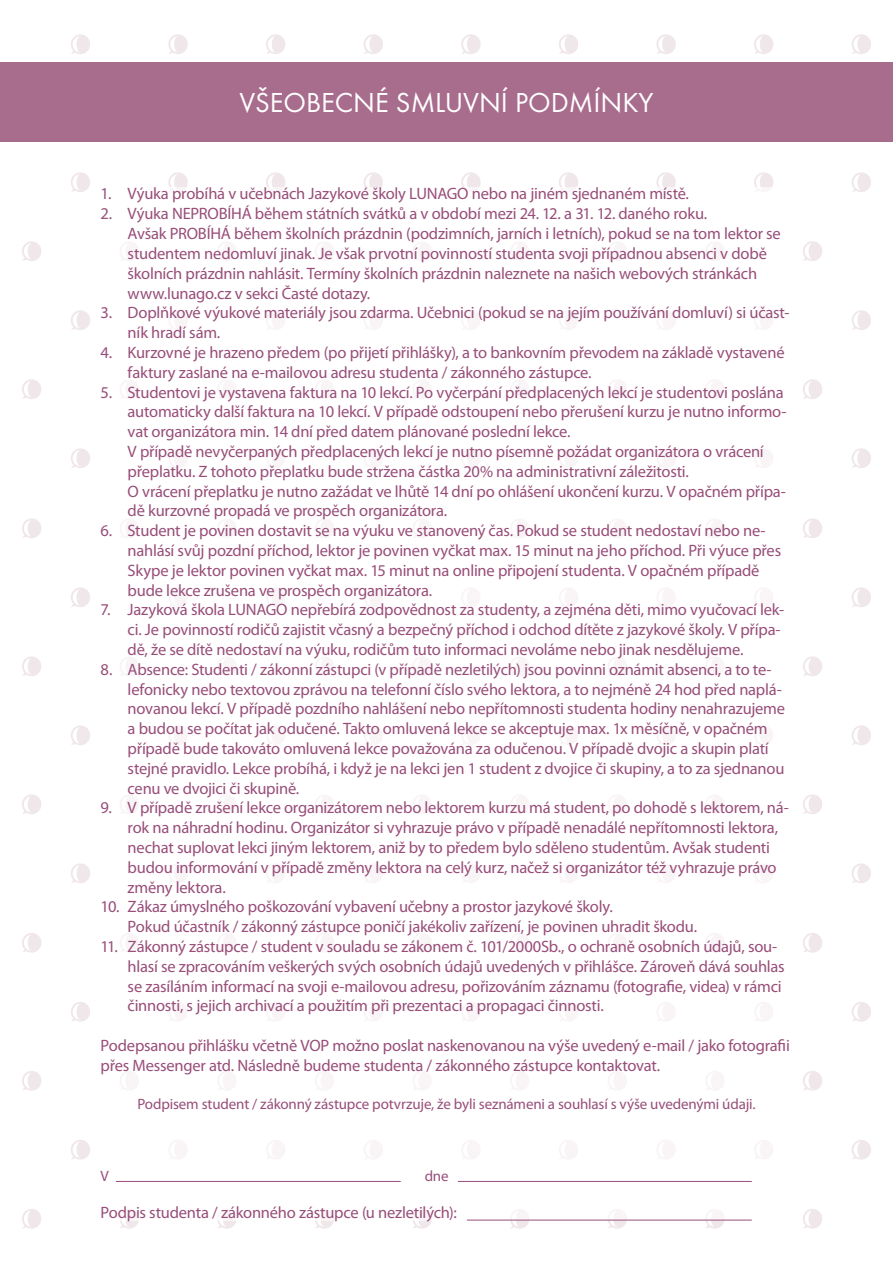
<style>
.page{position:relative;width:893px;height:1263px;background:#fff}
.page>*{position:absolute;margin:0;border:0;box-sizing:border-box;transform-origin:0 0}
.t1{font:28.5px "Futura TOT";color:#fff}
.t2{font:16.5px/19.8px "Myriad Pro";letter-spacing:-.015em;color:#984e79}
.t3{font:15px "Myriad Pro";letter-spacing:-.01em;color:#984e79}
</style>
<div class="page">
<svg style="left:71px;top:34px;width:19px;height:20px"></svg>
<svg style="left:168px;top:34px;width:20px;height:20px"></svg>
<svg style="left:266px;top:34px;width:19px;height:20px"></svg>
<svg style="left:364px;top:34px;width:19px;height:20px"></svg>
<svg style="left:461px;top:34px;width:20px;height:20px"></svg>
<svg style="left:559px;top:34px;width:19px;height:20px"></svg>
<svg style="left:656px;top:34px;width:20px;height:20px"></svg>
<svg style="left:754px;top:34px;width:19px;height:20px"></svg>
<svg style="left:852px;top:34px;width:19px;height:20px"></svg>
<svg style="left:71px;top:172px;width:19px;height:20px"></svg>
<svg style="left:168px;top:172px;width:20px;height:15px"></svg>
<svg style="left:266px;top:172px;width:19px;height:15px"></svg>
<svg style="left:364px;top:172px;width:19px;height:15px"></svg>
<svg style="left:461px;top:172px;width:20px;height:15px"></svg>
<svg style="left:559px;top:172px;width:19px;height:15px"></svg>
<svg style="left:656px;top:172px;width:20px;height:15px"></svg>
<svg style="left:754px;top:172px;width:19px;height:15px"></svg>
<svg style="left:852px;top:172px;width:19px;height:20px"></svg>
<svg style="left:803px;top:241px;width:19px;height:20px"></svg>
<svg style="left:22px;top:241px;width:19px;height:20px"></svg>
<svg style="left:71px;top:310px;width:19px;height:20px"></svg>
<svg style="left:852px;top:310px;width:19px;height:20px"></svg>
<svg style="left:803px;top:379px;width:19px;height:20px"></svg>
<svg style="left:22px;top:379px;width:19px;height:20px"></svg>
<svg style="left:71px;top:448px;width:19px;height:20px"></svg>
<svg style="left:852px;top:448px;width:19px;height:20px"></svg>
<svg style="left:803px;top:518px;width:19px;height:20px"></svg>
<svg style="left:22px;top:518px;width:19px;height:20px"></svg>
<svg style="left:71px;top:587px;width:19px;height:20px"></svg>
<svg style="left:852px;top:587px;width:19px;height:20px"></svg>
<svg style="left:803px;top:656px;width:19px;height:20px"></svg>
<svg style="left:22px;top:656px;width:19px;height:20px"></svg>
<svg style="left:71px;top:725px;width:19px;height:20px"></svg>
<svg style="left:852px;top:725px;width:19px;height:20px"></svg>
<svg style="left:803px;top:794px;width:19px;height:20px"></svg>
<svg style="left:22px;top:794px;width:19px;height:20px"></svg>
<svg style="left:71px;top:863px;width:19px;height:20px"></svg>
<svg style="left:852px;top:863px;width:19px;height:20px"></svg>
<svg style="left:803px;top:933px;width:19px;height:20px"></svg>
<svg style="left:22px;top:933px;width:19px;height:20px"></svg>
<svg style="left:71px;top:1002px;width:19px;height:20px"></svg>
<svg style="left:852px;top:1002px;width:19px;height:20px"></svg>
<svg style="left:803px;top:1071px;width:19px;height:19px"></svg>
<svg style="left:22px;top:1071px;width:19px;height:19px"></svg>
<svg style="left:71px;top:1140px;width:19px;height:19px"></svg>
<svg style="left:852px;top:1140px;width:19px;height:19px"></svg>
<svg style="left:803px;top:1209px;width:19px;height:19px"></svg>
<svg style="left:22px;top:1209px;width:19px;height:19px"></svg>
<svg style="left:120px;top:1221px;width:19px;height:7px"></svg>
<svg style="left:218px;top:1221px;width:18px;height:7px"></svg>
<svg style="left:315px;top:1221px;width:19px;height:7px"></svg>
<svg style="left:413px;top:1221px;width:19px;height:7px"></svg>
<svg style="left:510px;top:1221px;width:19px;height:7px"></svg>
<svg style="left:608px;top:1221px;width:19px;height:7px"></svg>
<svg style="left:706px;top:1221px;width:18px;height:7px"></svg>
<div style="left:0;top:62px;width:893px;height:80px;background:#a86c8c"></div>
<hr style="left:467px;top:1220px;width:285px;height:1px;background:#984e79">
<hr style="left:116px;top:1181px;width:285px;height:1px;background:#984e79">
<hr style="left:458px;top:1181px;width:294px;height:1px;background:#984e79">
<h1 class="t1" style="left:239px;top:86px;width:416px">VŠEOBECNÉ SMLUVNÍ PODMÍNKY</h1>
<p class="t2" style="left:101px;top:184px;width:590px">1. Výuka probíhá v učebnách Jazykové školy LUNAGO nebo na jiném sjednaném místě.</p>
<p class="t2" style="left:128px;top:204px;width:655px;text-indent:-27px">2. Výuka NEPROBÍHÁ během státních svátků a v období mezi 24. 12. a 31. 12. daného roku.<br>Avšak PROBÍHÁ během školních prázdnin (podzimních, jarních i letních), pokud se na tom lektor se studentem nedomluví jinak. Je však prvotní povinností studenta svoji případnou absenci v době školních prázdnin nahlásit. Termíny školních prázdnin naleznete na našich webových stránkách www.lunago.cz v sekci Časté dotazy.</p>
<p class="t2" style="left:128px;top:303px;width:663px;text-indent:-27px">3. Doplňkové výukové materiály jsou zdarma. Učebnici (pokud se na jejím používání domluví) si účast&shy;ník hradí sám.</p>
<p class="t2" style="left:128px;top:342px;width:658px;text-indent:-27px">4. Kurzovné je hrazeno předem (po přijetí přihlášky), a to bankovním převodem na základě vystavené faktury zaslané na e-mailovou adresu studenta / zákonného zástupce.</p>
<p class="t2" style="left:128px;top:382px;width:660px;text-indent:-27px">5. Studentovi je vystavena faktura na 10 lekcí. Po vyčerpání předplacených lekcí je studentovi poslána automaticky další faktura na 10 lekcí. V případě odstoupení nebo přerušení kurzu je nutno informo&shy;vat organizátora min. 14 dní před datem plánované poslední lekce.<br>V případě nevyčerpaných předplacených lekcí je nutno písemně požádat organizátora o vrácení přeplatku. Z tohoto přeplatku bude stržena částka 20% na administrativní záležitosti.<br>O vrácení přeplatku je nutno zažádat ve lhůtě 14 dní po ohlášení ukončení kurzu. V opačném přípa&shy;dě kurzovné propadá ve prospěch organizátora.</p>
<p class="t2" style="left:128px;top:520px;width:655px;text-indent:-27px">6. Student je povinen dostavit se na výuku ve stanovený čas. Pokud se student nedostaví nebo ne&shy;nahlásí svůj pozdní příchod, lektor je povinen vyčkat max. 15 minut na jeho příchod. Při výuce přes Skype je lektor povinen vyčkat max. 15 minut na online připojení studenta. V opačném případě bude lekce zrušena ve prospěch organizátora.</p>
<p class="t2" style="left:128px;top:600px;width:658px;text-indent:-27px">7. Jazyková škola LUNAGO nepřebírá zodpovědnost za studenty, a zejména děti, mimo vyučovací lek&shy;ci. Je povinností rodičů zajistit včasný a bezpečný příchod i odchod dítěte z jazykové školy. V přípa&shy;dě, že se dítě nedostaví na výuku, rodičům tuto informaci nevoláme nebo jinak nesdělujeme.</p>
<p class="t2" style="left:128px;top:659px;width:659px;text-indent:-27px">8. Absence: Studenti / zákonní zástupci (v případě nezletilých) jsou povinni oznámit absenci, a to te&shy;lefonicky nebo textovou zprávou na telefonní číslo svého lektora, a to nejméně 24 hod před naplá&shy;novanou lekcí. V případě pozdního nahlášení nebo nepřítomnosti studenta hodiny nenahrazujeme a budou se počítat jak odučené. Takto omluvená lekce se akceptuje max. 1x měsíčně, v opačném případě bude takováto omluvená lekce považována za odučenou. V případě dvojic a skupin platí stejné pravidlo. Lekce probíhá, i když je na lekci jen 1 student z dvojice či skupiny, a to za sjednanou cenu ve dvojici či skupině.</p>
<p class="t2" style="left:128px;top:798px;width:663px;text-indent:-27px">9. V případě zrušení lekce organizátorem nebo lektorem kurzu má student, po dohodě s lektorem, ná&shy;rok na náhradní hodinu. Organizátor si vyhrazuje právo v případě nenadálé nepřítomnosti lektora, nechat suplovat lekci jiným lektorem, aniž by to předem bylo sděleno studentům. Avšak studenti budou informování v případě změny lektora na celý kurz, načež si organizátor též vyhrazuje právo změny lektora.</p>
<p class="t2" style="left:128px;top:897px;width:571px;text-indent:-27px">10. Zákaz úmyslného poškozování vybavení učebny a prostor jazykové školy.<br>Pokud účastník / zákonný zástupce poničí jakékoliv zařízení, je povinen uhradit škodu.</p>
<p class="t2" style="left:128px;top:936px;width:659px;text-indent:-27px">11. Zákonný zástupce / student v souladu se zákonem č. 101/2000Sb., o ochraně osobních údajů, sou&shy;hlasí se zpracováním veškerých svých osobních údajů uvedených v přihlášce. Zároveň dává souhlas se zasíláním informací na svoji e-mailovou adresu, pořizováním záznamu (fotografie, videa) v rámci činnosti, s jejich archivací a použitím při prezentaci a propagaci činnosti.</p>
<p class="t2" style="left:101px;top:1035px;width:691px">Podepsanou přihlášku včetně VOP možno poslat naskenovanou na výše uvedený e-mail / jako fotografii přes Messenger atd. Následně budeme studenta / zákonného zástupce kontaktovat.</p>
<p class="t3" style="left:137px;top:1094px;width:620px">Podpisem student / zákonný zástupce potvrzuje, že byli seznámeni a souhlasí s výše uvedenými údaji.</p>
<p class="t3" style="left:101px;top:1166px;width:10px">V</p>
<p class="t3" style="left:425px;top:1166px;width:26px">dne</p>
<p class="t2" style="left:101px;top:1203px;width:358px">Podpis studenta / zákonného zástupce (u nezletilých):</p>
</div>
